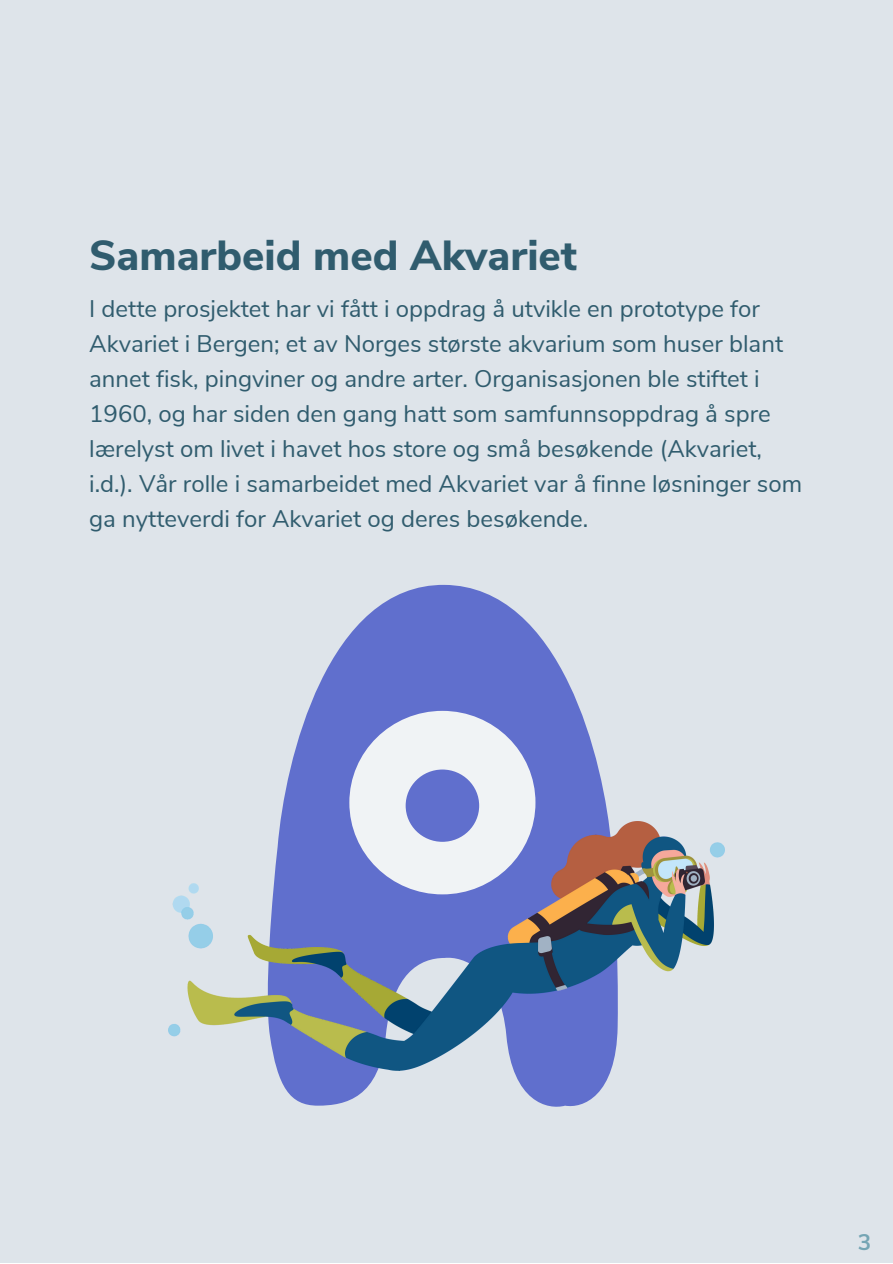
<style>
.page{position:relative;width:893px;height:1264px;background:#fff}
.page>*{position:absolute;margin:0;border:0;box-sizing:border-box;transform-origin:0 0}
.t1{font:800 42px "Nunito Sans";color:#305c6e}
.t2{font:24px/34.8px "Nunito Sans";color:#305c6e}
.t3{font:700 22.5px "Nunito Sans";color:#75a5b4}
</style>
<div class="page">
<div style="left:0;top:0;width:892px;height:1262px;background:#dee4ea"></div>
<svg style="left:277px;top:585px;width:334px;height:522px;fill:#606fcd"></svg>
<div style="left:354px;top:715px;width:176px;height:174px;background:#f0f3f5;border-radius:50%"></div>
<div style="left:349px;top:711px;width:186px;height:183px;border:10px solid #fff;border-radius:50%"></div>
<svg style="left:400px;top:764px;width:84px;height:82px;fill:#606fcd"></svg>
<div style="left:395px;top:759px;width:94px;height:92px;border:10px solid #fff;border-radius:50%"></div>
<img style="left:168px;top:821px;width:556px;height:249px">
<p class="t1" style="left:89px;top:227px;width:489px">Samarbeid med Akvariet</p>
<p class="t2" style="left:89px;top:292px;width:714px">I dette prosjektet har vi fått i oppdrag å utvikle en prototype for Akvariet i Bergen; et av Norges største akvarium som huser blant annet fisk, pingviner og andre arter. Organisasjonen ble stiftet i 1960, og har siden den gang hatt som samfunnsoppdrag å spre lærelyst om livet i havet hos store og små besøkende (Akvariet, i.d.). Vår rolle i samarbeidet med Akvariet var å finne løsninger som ga nytteverdi for Akvariet og deres besøkende.</p>
<p class="t3" style="left:857px;top:1227px;width:15px">3</p>
</div>
